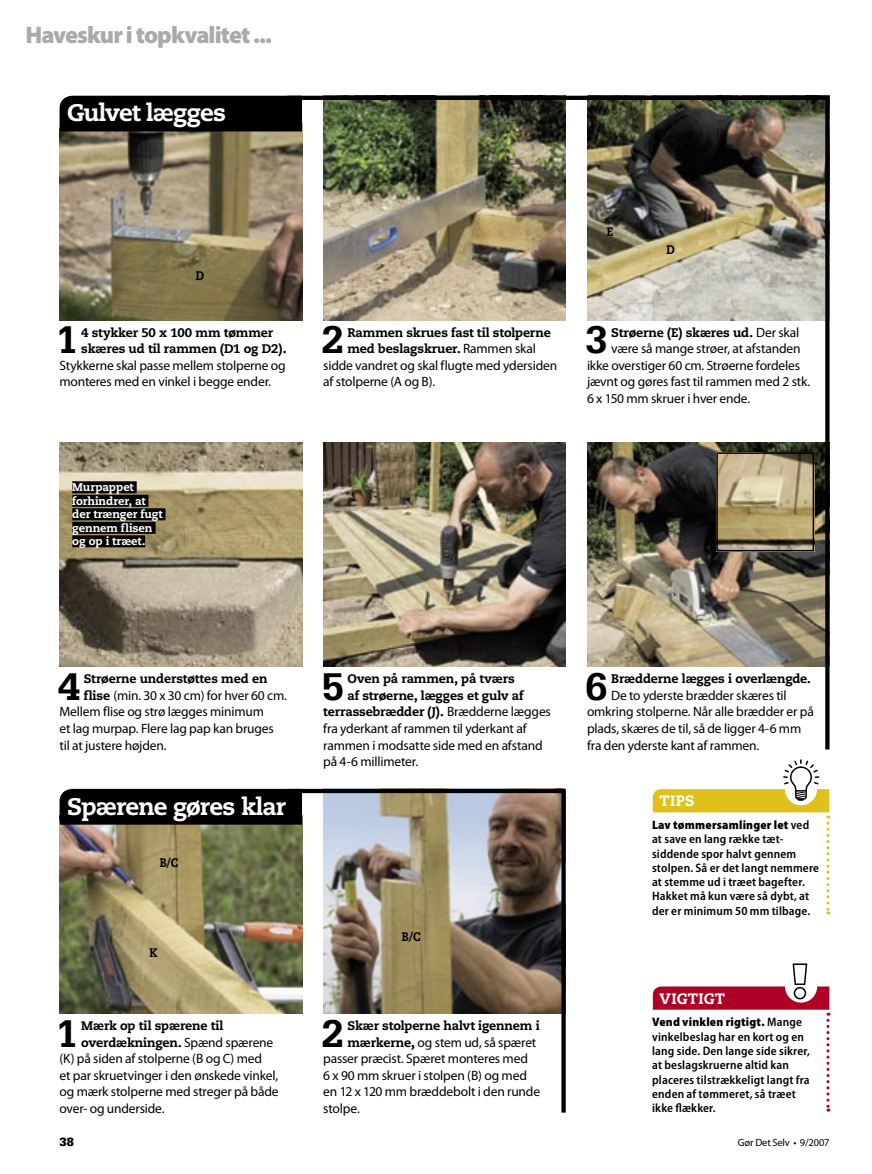
<style>
.page{position:relative;width:872px;height:1174px;background:#fff}
.page>*{position:absolute;margin:0;border:0;box-sizing:border-box;transform-origin:0 0}
.C_TRIN_BILLEDTEKST{font:700 40.8px "Serifa Std";color:#000}
.C_TRIN_Rubrik{font:800 24px "Caecilia LT Std";letter-spacing:-.04em;color:#fff}
.X_Omløbsrubrik{font:900 24px "Myriad Pro";letter-spacing:-.04em;color:#aaa}
.D_TIPS_Rubrik{font:800 15px "Caecilia LT Std";letter-spacing:.015em;color:#fff}
.C_TRIN_BILLEDTEKST-2{font:13.5px/16.5px "Myriad Pro";letter-spacing:-.015em;color:#000}
.t1{font:900 12.75px "Serifa Std";color:#000}
.C_TRIN_BILLEDTEKST-3{font:800 12.45px/16.5px "Caecilia LT Std";letter-spacing:-.01em;color:#000}
.C_TRIN_BILLEDTEKST-4{font:800 12.45px "Caecilia LT Std";letter-spacing:-.01em;color:#000;scale:.88 1}
.D_TIPS_tekst{font:600 semi-condensed 12.3px/14.2px "Myriad Pro";letter-spacing:.015em;color:#000}
.C_TEKST_I_BILLEDE_NEG{font:800 11.25px/13.5px "Caecilia LT Std";letter-spacing:-.01em;color:#fff}
.t2{font:10.5px "Myriad Pro";letter-spacing:-.015em;color:#000}
.s1{font-size:13.5px}
.s2{font-family:"Myriad Pro";font-weight:400;font-size:13.5px}
.s3{font-family:"Caecilia LT Std";font-weight:800;font-size:12.45px}
.s4{font-family:"Caecilia LT Std";font-weight:800}
.s5{font-weight:900}
</style>
<div class="page">
<img style="left:60px;top:131px;width:223px;height:189px">
<img style="left:60px;top:442px;width:223px;height:225px">
<div style="left:60px;top:96px;width:223px;height:35px;background:#000"></div>
<img style="left:283px;top:95px;width:547px;height:655px">
<img style="left:719px;top:455px;width:92px;height:93px">
<div style="left:716px;top:452px;width:98px;height:99px;border:2px solid #000"></div>
<img style="left:60px;top:824px;width:223px;height:189px">
<div style="left:60px;top:789px;width:223px;height:35px;background:#000"></div>
<img style="left:283px;top:788px;width:283px;height:325px">
<svg style="left:653px;top:759px;width:176px;height:155px"></svg>
<svg style="left:653px;top:963px;width:176px;height:148px"></svg>
<div style="left:72px;top:481px;width:65px;height:12px;background:#000"></div>
<div style="left:72px;top:495px;width:76px;height:12px;background:#000"></div>
<div style="left:72px;top:508px;width:93px;height:12px;background:#000"></div>
<div style="left:72px;top:522px;width:84px;height:12px;background:#000"></div>
<div style="left:72px;top:535px;width:73px;height:12px;background:#000"></div>
<p class="X_Omløbsrubrik" style="left:26px;top:22px;width:248px">Haveskur i topkvalitet ...</p>
<p class="C_TRIN_Rubrik" style="left:67px;top:98px;width:160px">Gulvet lægges</p>
<p class="C_TRIN_BILLEDTEKST-4" style="left:196px;top:268px;width:11px">D</p>
<p class="C_TRIN_BILLEDTEKST" style="left:55px;top:316px;width:24px">1</p>
<p class="C_TRIN_BILLEDTEKST-3" style="left:81px;top:324px;width:207px">4 stykker 50 x 100 mm tømmer skæres ud til rammen (D1 og D2)<span class="s1">.</span></p>
<p class="C_TRIN_BILLEDTEKST-2" style="left:60px;top:357px;width:228px">Stykkerne skal passe mellem stolperne og monteres med en vinkel i begge ender.</p>
<p class="C_TEKST_I_BILLEDE_NEG" style="left:72px;top:480px;width:92px">Murpappet forhindrer, at der trænger fugt gennem flisen og op i træet.</p>
<p class="C_TRIN_BILLEDTEKST" style="left:321px;top:316px;width:24px">2</p>
<p class="C_TRIN_BILLEDTEKST-3" style="left:347px;top:324px;width:205px">Rammen skrues fast til stolperne med beslagskruer. <span class="s2">Rammen skal</span></p>
<p class="C_TRIN_BILLEDTEKST-2" style="left:323px;top:357px;width:235px">sidde vandret og skal flugte med ydersiden af stolperne (A og B).</p>
<p class="C_TRIN_BILLEDTEKST-4" style="left:607px;top:224px;width:9px">E</p>
<p class="C_TRIN_BILLEDTEKST-4" style="left:666px;top:242px;width:11px">D</p>
<p class="C_TRIN_BILLEDTEKST" style="left:585px;top:316px;width:24px">3</p>
<p class="C_TRIN_BILLEDTEKST-3" style="left:611px;top:324px;width:190px">Strøerne (E) skæres ud. <span class="s2">Der skal</span></p>
<p class="C_TRIN_BILLEDTEKST-2" style="left:587px;top:341px;width:225px;text-indent:24px">være så mange strøer, at afstanden ikke overstiger 60 cm. Strøerne fordeles jævnt og gøres fast til rammen med 2 stk.<br>6 x 150 mm skruer i hver ende.</p>
<p class="C_TRIN_BILLEDTEKST" style="left:58px;top:662px;width:24px">4</p>
<p class="C_TRIN_BILLEDTEKST-3" style="left:84px;top:671px;width:185px">Strøerne understøttes med en</p>
<p class="C_TRIN_BILLEDTEKST-2" style="left:60px;top:687px;width:229px;text-indent:24px"><span class="s3">flise</span> (min. 30 x 30 cm) for hver 60 cm.<br>Mellem flise og strø lægges minimum<br>et lag murpap. Flere lag pap kan bruges til at justere højden.</p>
<p class="C_TRIN_Rubrik" style="left:67px;top:791px;width:220px">Spærene gøres klar</p>
<p class="C_TRIN_BILLEDTEKST-4" style="left:160px;top:855px;width:23px">B/C</p>
<p class="C_TRIN_BILLEDTEKST-4" style="left:150px;top:945px;width:10px">K</p>
<p class="C_TRIN_BILLEDTEKST" style="left:55px;top:1009px;width:24px">1</p>
<p class="C_TRIN_BILLEDTEKST-3" style="left:81px;top:1017px;width:193px">Mærk op til spærene til overdækningen. <span class="s2">Spænd spærene</span></p>
<p class="C_TRIN_BILLEDTEKST-2" style="left:60px;top:1050px;width:221px">(K) på siden af stolperne (B og C) med<br>et par skruetvinger i den ønskede vinkel, og mærk stolperne med streger på både over- og underside.</p>
<p class="C_TRIN_BILLEDTEKST" style="left:321px;top:662px;width:24px">5</p>
<p class="C_TRIN_BILLEDTEKST-3" style="left:347px;top:671px;width:169px">Oven på rammen, på tværs</p>
<p class="C_TRIN_BILLEDTEKST-3" style="left:347px;top:687px;width:178px">af strøerne, lægges et gulv af</p>
<p class="C_TRIN_BILLEDTEKST-3" style="left:323px;top:704px;width:229px">terrassebrædder (J). <span class="s2">Brædderne lægges</span></p>
<p class="C_TRIN_BILLEDTEKST-2" style="left:323px;top:720px;width:221px">fra yderkant af rammen til yderkant af rammen i modsatte side med en afstand på 4-6 millimeter.</p>
<p class="C_TRIN_BILLEDTEKST-4" style="left:402px;top:928px;width:23px">B/C</p>
<p class="C_TRIN_BILLEDTEKST" style="left:321px;top:1009px;width:24px">2</p>
<p class="C_TRIN_BILLEDTEKST-3" style="left:347px;top:1017px;width:194px">Skær stolperne halvt igennem i</p>
<p class="C_TRIN_BILLEDTEKST-2" style="left:323px;top:1034px;width:218px;text-indent:24px"><span class="s3">mærkerne</span><span class="s4">,</span> og stem ud, så spæret passer præcist. Spæret monteres med<br>6 x 90 mm skruer i stolpen (B) og med en 12 x 120 mm bræddebolt i den runde stolpe.</p>
<p class="C_TRIN_BILLEDTEKST" style="left:585px;top:662px;width:24px">6</p>
<p class="C_TRIN_BILLEDTEKST-3" style="left:611px;top:671px;width:201px">Brædderne lægges i overlængde.</p>
<p class="C_TRIN_BILLEDTEKST-2" style="left:587px;top:687px;width:228px;text-indent:24px">De to yderste brædder skæres til omkring stolperne. Når alle brædder er på plads, skæres de til, så de ligger 4-6 mm fra den yderste kant af rammen.</p>
<p class="D_TIPS_Rubrik" style="left:659px;top:792px;width:36px">TIPS</p>
<p class="D_TIPS_tekst" style="left:652px;top:818px;width:169px"><span class="s5">Lav tømmersamlinger let</span> ved at save en lang række tæt&shy;siddende spor halvt gennem stolpen. Så er det langt nemmere at stemme ud i træet bagefter.</p>
<p class="D_TIPS_tekst" style="left:652px;top:889px;width:160px">Hakket må kun være så dybt, at der er minimum 50 mm tilbage.</p>
<p class="D_TIPS_Rubrik" style="left:659px;top:989px;width:67px">VIGTIGT</p>
<p class="D_TIPS_tekst" style="left:652px;top:1015px;width:159px"><span class="s5">Vend vinklen rigtigt.</span> Mange vinkelbeslag har en kort og en lang side. Den lange side sikrer, at beslagskruerne altid kan placeres tilstrækkeligt langt fra enden af tømmeret, så træet</p>
<p class="D_TIPS_tekst" style="left:652px;top:1101px;width:65px">ikke flækker.</p>
<p class="t1" style="left:60px;top:1134px;width:16px">38</p>
<p class="t2" style="left:738px;top:1136px;width:93px">Gør Det Selv • 9/2007</p>
</div>
